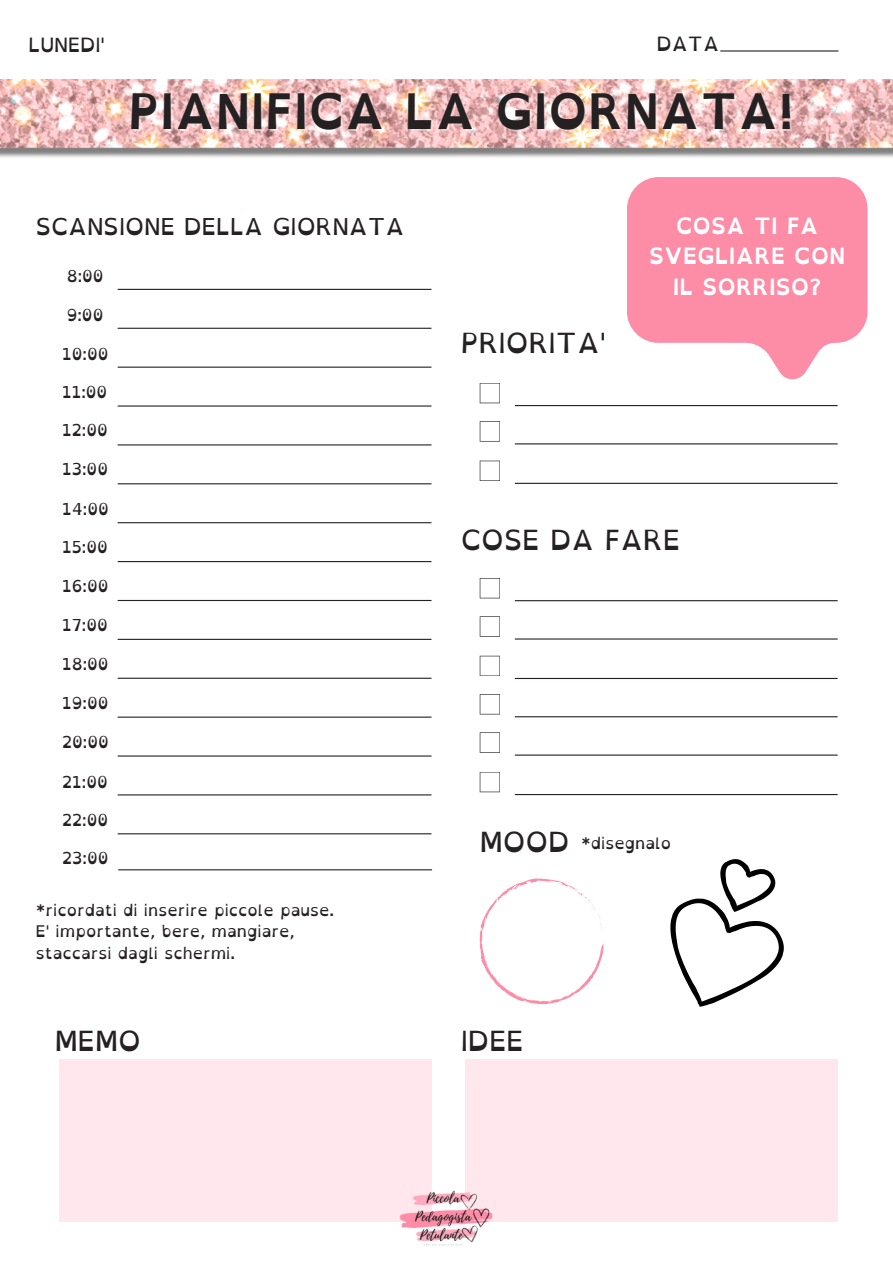
<style>
.page{position:relative;width:893px;height:1264px;background:#fff}
.page>*{position:absolute;margin:0;border:0;box-sizing:border-box;transform-origin:0 0}
.t1{font:700 48.9px "Open Dyslexic";color:#252122}
.t2{font:27.75px "Open Dyslexic";color:#252122}
.t3{font:23.25px "Open Dyslexic";color:#252122}
.t4{font:700 22.5px/30.9px "Open Dyslexic";color:#fff;text-align:center}
.t5{font:19.65px "Open Dyslexic";color:#252122}
.t6{font:16.5px "Open Dyslexic";color:#252122}
.t7{font:16.05px "Open Dyslexic";color:#252122}
.s1{font-weight:700}
</style>
<div class="page">
<hr style="left:720px;top:50px;width:118px;height:2px;background:#252122">
<hr style="left:118px;top:289px;width:313px;height:1px;background:#252122">
<hr style="left:118px;top:328px;width:313px;height:1px;background:#252122">
<hr style="left:118px;top:366px;width:313px;height:2px;background:#252122">
<hr style="left:118px;top:405px;width:313px;height:1px;background:#252122">
<hr style="left:118px;top:444px;width:313px;height:1px;background:#252122">
<hr style="left:118px;top:483px;width:313px;height:1px;background:#252122">
<hr style="left:118px;top:522px;width:313px;height:1px;background:#252122">
<hr style="left:118px;top:561px;width:313px;height:1px;background:#252122">
<hr style="left:118px;top:600px;width:313px;height:1px;background:#252122">
<hr style="left:118px;top:638px;width:313px;height:2px;background:#252122">
<hr style="left:118px;top:677px;width:313px;height:1px;background:#252122">
<hr style="left:118px;top:716px;width:313px;height:1px;background:#252122">
<hr style="left:118px;top:755px;width:313px;height:1px;background:#252122">
<hr style="left:118px;top:794px;width:313px;height:1px;background:#252122">
<hr style="left:118px;top:833px;width:313px;height:1px;background:#252122">
<hr style="left:118px;top:869px;width:314px;height:1px;background:#252122">
<hr style="left:515px;top:405px;width:322px;height:1px;background:#252122">
<hr style="left:515px;top:600px;width:322px;height:1px;background:#252122">
<hr style="left:515px;top:716px;width:322px;height:1px;background:#252122">
<svg style="left:479px;top:383px;width:21px;height:20px"></svg>
<svg style="left:479px;top:578px;width:21px;height:20px"></svg>
<svg style="left:479px;top:694px;width:21px;height:20px"></svg>
<hr style="left:515px;top:443px;width:322px;height:1px;background:#252122">
<hr style="left:515px;top:638px;width:322px;height:1px;background:#252122">
<hr style="left:515px;top:754px;width:322px;height:1px;background:#252122">
<svg style="left:479px;top:421px;width:21px;height:20px"></svg>
<svg style="left:479px;top:616px;width:21px;height:20px"></svg>
<svg style="left:479px;top:732px;width:21px;height:20px"></svg>
<hr style="left:515px;top:483px;width:322px;height:1px;background:#252122">
<hr style="left:515px;top:678px;width:322px;height:1px;background:#252122">
<hr style="left:515px;top:794px;width:322px;height:1px;background:#252122">
<svg style="left:479px;top:460px;width:21px;height:21px"></svg>
<svg style="left:479px;top:655px;width:21px;height:21px"></svg>
<svg style="left:479px;top:772px;width:21px;height:20px"></svg>
<div style="left:59px;top:1059px;width:373px;height:162px;background:#ffe7ed"></div>
<div style="left:465px;top:1059px;width:372px;height:162px;background:#ffe7ed"></div>
<img style="left:399px;top:1190px;width:94px;height:56px">
<svg style="left:479px;top:878px;width:126px;height:126px"></svg>
<svg style="left:627px;top:177px;width:240px;height:202px;fill:#fd8ca7"></svg>
<img style="left:0;top:80px;width:892px;height:78px">
<svg style="left:670px;top:859px;width:114px;height:147px"></svg>
<p class="t5" style="left:28px;top:28px;width:78px">LUNEDI'</p>
<p class="t5" style="left:657px;top:26px;width:64px">DATA</p>
<p class="t1" style="left:128px;top:68px;width:667px">PIANIFICA LA GIORNATA!</p>
<p class="t3" style="left:36px;top:206px;width:370px">SCANSIONE DELLA GIORNATA</p>
<p class="t6" style="left:67px;top:261px;width:38px">8:00</p>
<p class="t6" style="left:67px;top:300px;width:38px">9:00</p>
<p class="t6" style="left:62px;top:339px;width:48px">10:00</p>
<p class="t6" style="left:62px;top:377px;width:47px">11:00</p>
<p class="t6" style="left:62px;top:416px;width:47px">12:00</p>
<p class="t6" style="left:62px;top:454px;width:47px">13:00</p>
<p class="t6" style="left:62px;top:494px;width:48px">14:00</p>
<p class="t6" style="left:62px;top:532px;width:47px">15:00</p>
<p class="t6" style="left:62px;top:571px;width:48px">16:00</p>
<p class="t6" style="left:62px;top:610px;width:47px">17:00</p>
<p class="t6" style="left:62px;top:649px;width:48px">18:00</p>
<p class="t6" style="left:62px;top:688px;width:48px">19:00</p>
<p class="t6" style="left:62px;top:727px;width:48px">20:00</p>
<p class="t6" style="left:62px;top:767px;width:47px">21:00</p>
<p class="t6" style="left:62px;top:805px;width:47px">22:00</p>
<p class="t6" style="left:62px;top:843px;width:48px">23:00</p>
<p class="t7" style="left:36px;top:895px;width:300px"><span class="s1">*</span>ricordati di inserire piccole pause.</p>
<p class="t7" style="left:36px;top:917px;width:260px">E' importante, bere, mangiare,</p>
<p class="t7" style="left:36px;top:938px;width:201px">staccarsi dagli schermi.</p>
<p class="t2" style="left:461px;top:318px;width:147px">PRIORITA'</p>
<p class="t4" style="left:649px;top:210px;width:198px">COSA TI FA<br>SVEGLIARE CON<br>IL SORRISO?</p>
<p class="t2" style="left:461px;top:515px;width:221px">COSE DA FARE</p>
<p class="t2" style="left:479px;top:817px;width:91px">MOOD</p>
<p class="t7" style="left:581px;top:828px;width:91px"><span class="s1">*</span>disegnalo</p>
<p class="t2" style="left:55px;top:1016px;width:88px">MEMO</p>
<p class="t2" style="left:461px;top:1016px;width:64px">IDEE</p>
</div>
